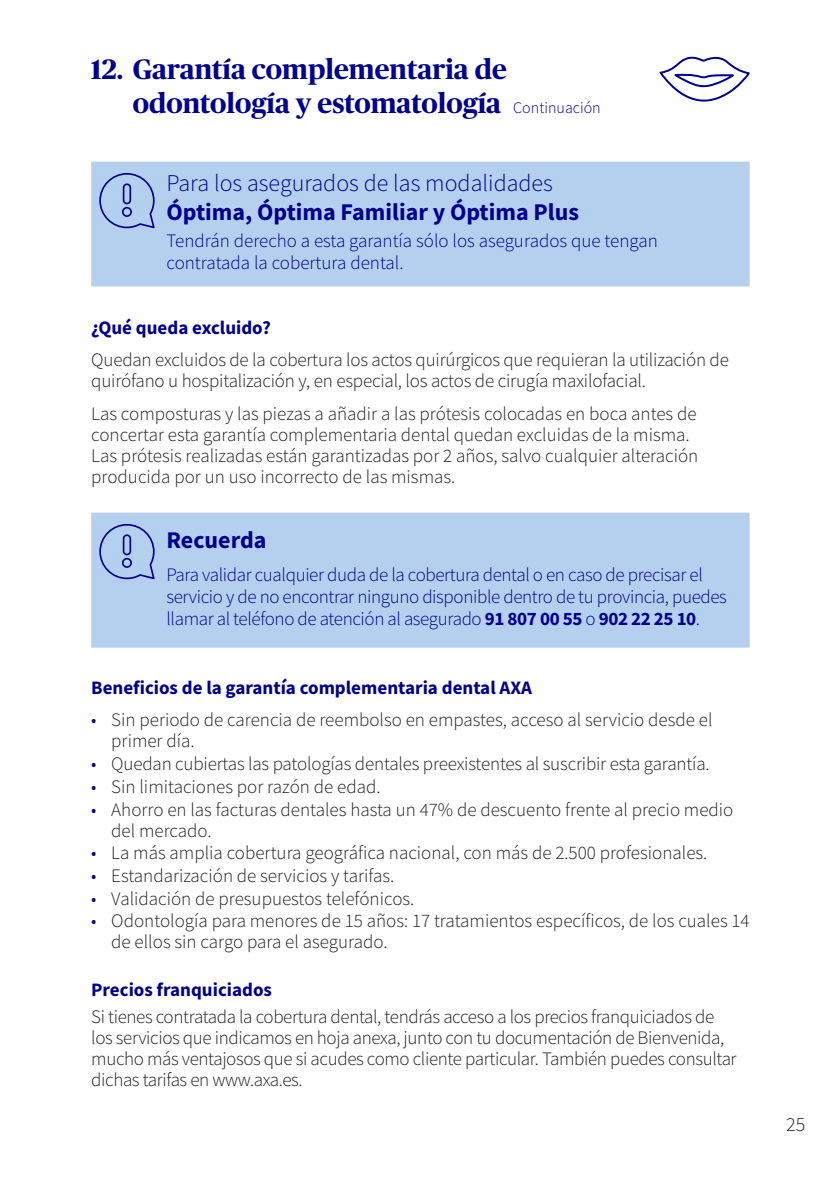
<style>
.page{position:relative;width:840px;height:1191px;background:#fff}
.page>*{position:absolute;margin:0;border:0;box-sizing:border-box;transform-origin:0 0}
.t1{font:700 28px/34px "Publico Headline";color:#00008f}
.t2{font:700 24px "Source Sans Pro";color:#00008f}
.t3{font:300 24px "Source Sans Pro";color:#00008f}
.t4{font:300 20px "Source Sans Pro";color:#231f20}
.t5{font:300 19px/21px "Source Sans Pro";letter-spacing:-.01em;color:#231f20}
.t6{font:300 19px/22px "Source Sans Pro";letter-spacing:-.02em;color:#00008f}
.t7{font:700 19px "Source Sans Pro";color:#00008f}
.t8{font:300 19px/22px "Source Sans Pro";color:#00008f}
.s1{font-family:"Source Sans Pro";font-weight:300;font-size:16px}
.s2{font-weight:700}
.s3{color:#00008f}
</style>
<div class="page">
<div style="left:91px;top:162px;width:658px;height:124px;background:#b5d0ee"></div>
<svg style="left:98px;top:172px;width:58px;height:58px;background:#a2bbe4"></svg>
<div style="left:122px;top:207px;width:10px;height:10px;border:2px solid #00008f;border-radius:50%"></div>
<div style="left:123px;top:183px;width:8px;height:21px;border:2px solid #00008f;border-radius:3px"></div>
<div style="left:91px;top:512px;width:658px;height:135px;background:#b5d0ee"></div>
<svg style="left:98px;top:523px;width:58px;height:57px;background:#a2bae4"></svg>
<div style="left:122px;top:558px;width:10px;height:10px;border:2px solid #00008f;border-radius:50%"></div>
<div style="left:123px;top:534px;width:8px;height:21px;border:2px solid #00008f;border-radius:3px"></div>
<svg style="left:659px;top:56px;width:91px;height:46px"></svg>
<h1 class="t1" style="left:133px;top:51px;width:469px;text-indent:-42px">12. Garantía complementaria de odontología y estomatología <span class="s1">Continuación</span></h1>
<p class="t3" style="left:166px;top:168px;width:388px">Para los asegurados de las modalidades</p>
<p class="t2" style="left:166px;top:195px;width:414px">Óptima, Óptima Familiar y Óptima Plus</p>
<p class="t8" style="left:166px;top:230px;width:492px">Tendrán derecho a esta garantía sólo los asegurados que tengan contratada la cobertura dental.</p>
<p class="t7" style="left:91px;top:315px;width:181px">¿Qué queda excluido?</p>
<p class="t5" style="left:91px;top:349px;width:638px">Quedan excluidos de la cobertura los actos quirúrgicos que requieran la utilización de quirófano u hospitalización y, en especial, los actos de cirugía maxilofacial.</p>
<p class="t5" style="left:91px;top:403px;width:608px">Las composturas y las piezas a añadir a las prótesis colocadas en boca antes de concertar esta garantía complementaria dental quedan excluidas de la misma.<br>Las prótesis realizadas están garantizadas por 2 años, salvo cualquier alteración producida por un uso incorrecto de las mismas.</p>
<p class="t2" style="left:166px;top:523px;width:101px">Recuerda</p>
<p class="t6" style="left:166px;top:563px;width:561px">Para validar cualquier duda de la cobertura dental o en caso de precisar el servicio y de no encontrar ninguno disponible dentro de tu provincia, puedes llamar al teléfono de atención al asegurado <span class="s2">91 807 00 55</span> o <span class="s2">902 22 25 10</span>.</p>
<p class="t7" style="left:91px;top:675px;width:442px">Beneficios de la garantía complementaria dental AXA</p>
<p class="t5" style="left:111px;top:709px;width:602px;text-indent:-20px"><span class="s3">•</span> Sin periodo de carencia de reembolso en empastes, acceso al servicio desde el primer día.</p>
<p class="t5" style="left:91px;top:753px;width:619px"><span class="s3">•</span> Quedan cubiertas las patologías dentales preexistentes al suscribir esta garantía.</p>
<p class="t5" style="left:91px;top:776px;width:290px"><span class="s3">•</span> Sin limitaciones por razón de edad.</p>
<p class="t5" style="left:111px;top:798px;width:623px;text-indent:-20px"><span class="s3">•</span> Ahorro en las facturas dentales hasta un 47% de descuento frente al precio medio del mercado.</p>
<p class="t5" style="left:91px;top:842px;width:617px"><span class="s3">•</span> La más amplia cobertura geográfica nacional, con más de 2.500 profesionales.</p>
<p class="t5" style="left:91px;top:865px;width:304px"><span class="s3">•</span> Estandarización de servicios y tarifas.</p>
<p class="t5" style="left:91px;top:888px;width:324px"><span class="s3">•</span> Validación de presupuestos telefónicos.</p>
<p class="t5" style="left:111px;top:910px;width:639px;text-indent:-20px"><span class="s3">•</span> Odontología para menores de 15 años: 17 tratamientos específicos, de los cuales 14 de ellos sin cargo para el asegurado.</p>
<p class="t7" style="left:91px;top:977px;width:182px">Precios franquiciados</p>
<p class="t5" style="left:91px;top:1006px;width:646px">Si tienes contratada la cobertura dental, tendrás acceso a los precios franquiciados de los servicios que indicamos en hoja anexa, junto con tu documentación de Bienvenida, mucho más ventajosos que si acudes como cliente particular. También puedes consultar dichas tarifas en www.axa.es.</p>
<p class="t4" style="left:785px;top:1112px;width:21px">25</p>
</div>
